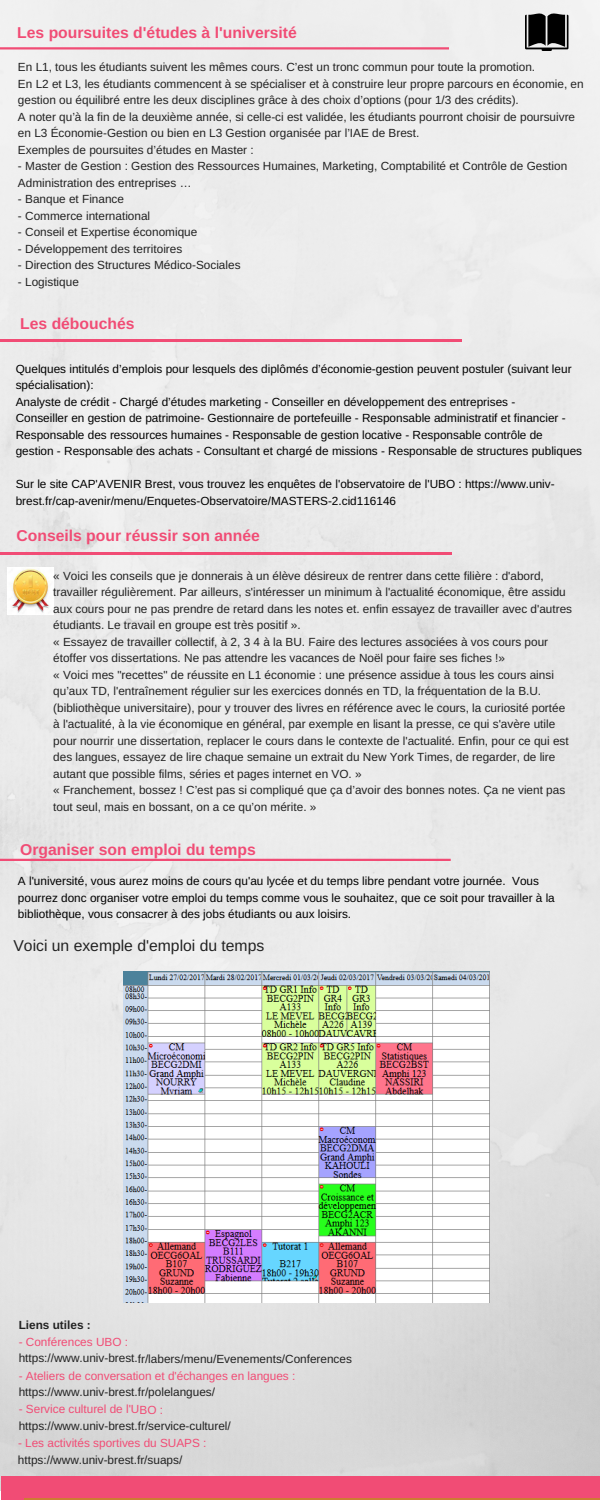
<style>
.page{position:relative;width:600px;height:1500px;background:#fff}
.page>*{position:absolute;margin:0;border:0;box-sizing:border-box;transform-origin:0 0}
.t1{font:700 15.7px "Arimo";color:#f14c75}
.t2{font:15.7px "Arimo";color:#222}
.t3{font:11.8px/16.5px "Arimo";color:#222}
.t4{font:11.8px/16.5px "Arimo";color:#000}
.t5{font:11.8px "Arimo";color:#f14c75}
.t6{font:700 11.8px "Arimo";color:#222}
.s1{font-family:"Liberation Sans"}
</style>
<div class="page">
<img style="left:0;top:0;width:600px;height:1491px">
<svg style="left:525px;top:14px;width:43px;height:37px;background:#353535"></svg>
<div style="left:2px;top:1476px;width:598px;height:24px;background:#f14c75"></div>
<svg style="left:0;top:47px;width:449px;height:3px"></svg>
<hr style="left:0;top:340px;width:462px;height:2px;background:#f14c75">
<hr style="left:0;top:552px;width:451px;height:2px;background:#f14c75">
<svg style="left:0;top:859px;width:451px;height:2px"></svg>
<hr style="left:24px;top:1498px;width:576px;height:2px;background:#cc7d33">
<img style="left:7px;top:568px;width:47px;height:46px">
<img style="left:124px;top:971px;width:366px;height:332px">
<h1 class="t1" style="left:17px;top:23px;width:281px">Les poursuites d'études à l'université</h1>
<p class="t3" style="left:18px;top:59px;width:567px">En L1, tous les étudiants suivent les mêmes cours. C’est un tronc commun pour toute la promotion.<br>En L2 et L3, les étudiants commencent à se spécialiser et à construire leur propre parcours en économie, en gestion ou équilibré entre les deux disciplines grâce à des choix d’options (pour 1/3 des crédits).<br>A noter qu’à la fin de la deuxième année, si celle-ci est validée, les étudiants pourront choisir de poursuivre en L3 Économie-Gestion ou bien en L3 Gestion organisée par l’IAE de Brest.<br>Exemples de poursuites d’études en Master :</p>
<p class="t3" style="left:18px;top:158px;width:551px">- Master de Gestion : Gestion des Ressources Humaines, Marketing, Comptabilité et Contrôle de Gestion<br>Administration des entreprises <span class="s1">…</span></p>
<p class="t3" style="left:18px;top:191px;width:108px">- Banque et Finance</p>
<p class="t3" style="left:18px;top:207px;width:134px">- Commerce international</p>
<p class="t3" style="left:18px;top:224px;width:181px">- Conseil et Expertise économique</p>
<p class="t3" style="left:18px;top:240px;width:166px">- Développement des territoires</p>
<p class="t3" style="left:18px;top:257px;width:224px">- Direction des Structures Médico-Sociales</p>
<p class="t3" style="left:18px;top:273px;width:62px">- Logistique</p>
<h1 class="t1" style="left:20px;top:314px;width:116px">Les débouchés</h1>
<p class="t4" style="left:16px;top:360px;width:568px">Quelques intitulés d’emplois pour lesquels des diplômés d’économie-gestion peuvent postuler (suivant leur spécialisation):<br>Analyste de crédit - Chargé d’études marketing - Conseiller en développement des entreprises -<br>Conseiller en gestion de patrimoine- Gestionnaire de portefeuille - Responsable administratif et financier - Responsable des ressources humaines - Responsable de gestion locative - Responsable contrôle de gestion - Responsable des achats - Consultant et chargé de missions - Responsable de structures publiques</p>
<p class="t4" style="left:16px;top:476px;width:540px">Sur le site CAP'AVENIR Brest, vous trouvez les enquêtes de l'observatoire de l'UBO : https://www.univ&shy;brest.fr/cap-avenir/menu/Enquetes-Observatoire/MASTERS-2.cid116146</p>
<h1 class="t1" style="left:16px;top:527px;width:245px">Conseils pour réussir son année</h1>
<p class="t3" style="left:53px;top:567px;width:520px">« Voici les conseils que je donnerais à un élève désireux de rentrer dans cette filière : d'abord, travailler régulièrement. Par ailleurs, s'intéresser un minimum à l'actualité économique, être assidu aux cours pour ne pas prendre de retard dans les notes et. enfin essayez de travailler avec d'autres étudiants. Le travail en groupe est très positif ».<br>« Essayez de travailler collectif, à 2, 3 4 à la BU. Faire des lectures associées à vos cours pour étoffer vos dissertations. Ne pas attendre les vacances de Noël pour faire ses fiches !»<br>« Voici mes "recettes" de réussite en L1 économie : une présence assidue à tous les cours ainsi qu’aux TD, l'entraînement régulier sur les exercices donnés en TD, la fréquentation de la B.U. (bibliothèque universitaire), pour y trouver des livres en référence avec le cours, la curiosité portée à l'actualité, à la vie économique en général, par exemple en lisant la presse, ce qui s'avère utile pour nourrir une dissertation, replacer le cours dans le contexte de l'actualité. Enfin, pour ce qui est des langues, essayez de lire chaque semaine un extrait du New York Times, de regarder, de lire autant que possible films, séries et pages internet en VO. »<br>« Franchement, bossez ! C’est pas si compliqué que ça d’avoir des bonnes notes. Ça ne vient pas tout seul, mais en bossant, on a ce qu’on mérite. »</p>
<h1 class="t1" style="left:20px;top:841px;width:237px">Organiser son emploi du temps</h1>
<p class="t4" style="left:18px;top:873px;width:538px">A l'université, vous aurez moins de cours qu'au lycée et du temps libre pendant votre journée. Vous pourrez donc organiser votre emploi du temps comme vous le souhaitez, que ce soit pour travailler à la bibliothèque, vous consacrer à des jobs étudiants ou aux loisirs.</p>
<h1 class="t2" style="left:13px;top:937px;width:252px">Voici un exemple d'emploi du temps</h1>
<p class="t6" style="left:19px;top:1319px;width:74px">Liens utiles :</p>
<p class="t5" style="left:19px;top:1335px;width:111px">- Conférences UBO :</p>
<p class="t3" style="left:19px;top:1350px;width:335px">https://www.univ-brest.fr/labers/menu/Evenements/Conferences</p>
<p class="t5" style="left:19px;top:1369px;width:278px">- Ateliers de conversation et d'échanges en langues :</p>
<p class="t3" style="left:19px;top:1384px;width:198px">https://www.univ-brest.fr/polelangues/</p>
<p class="t5" style="left:19px;top:1403px;width:146px">- Service culturel de l'UBO :</p>
<p class="t3" style="left:19px;top:1418px;width:214px">https://www.univ-brest.fr/service-culturel/</p>
<p class="t5" style="left:18px;top:1437px;width:190px">- Les activités sportives du SUAPS :</p>
<p class="t3" style="left:18px;top:1451px;width:166px">https://www.univ-brest.fr/suaps/</p>
</div>
